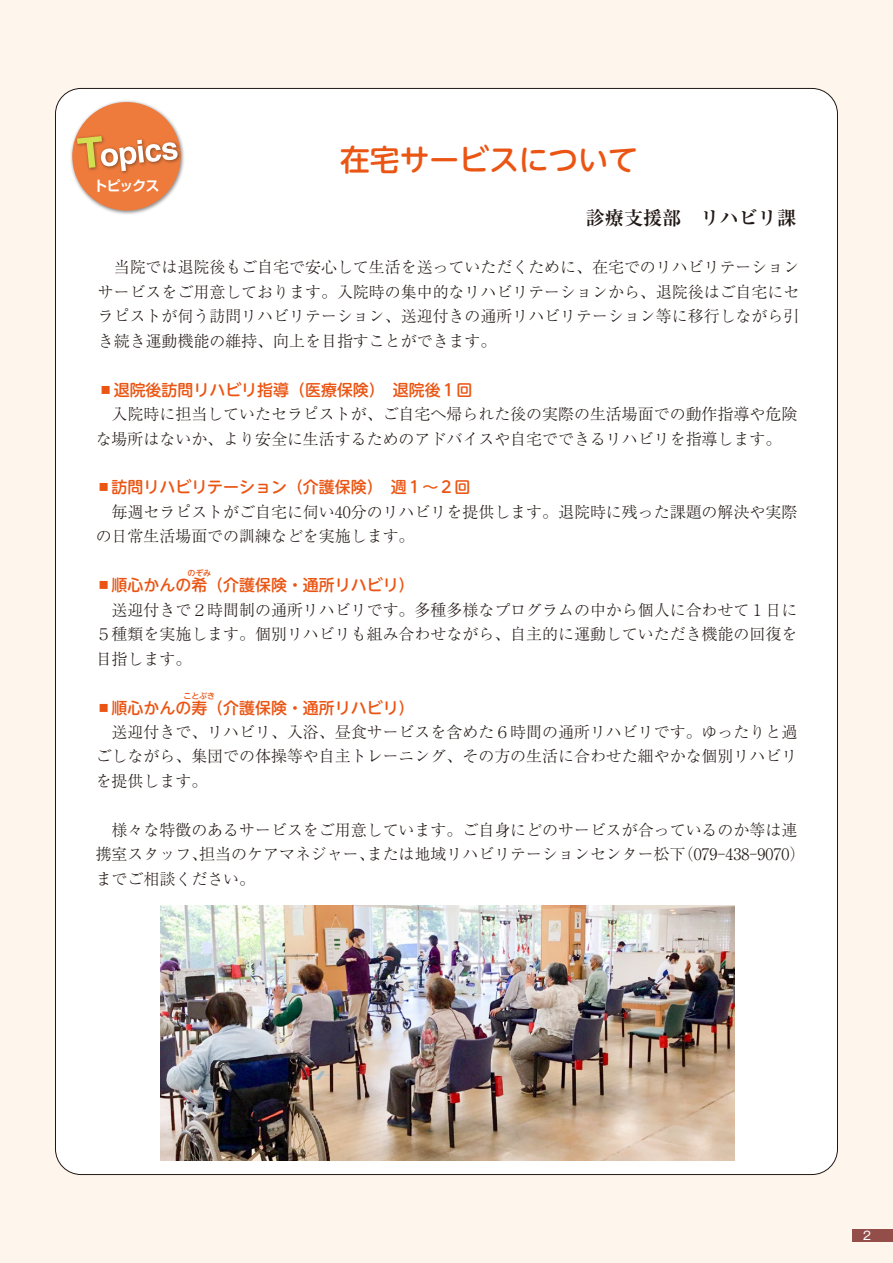
<style>
.page{position:relative;width:893px;height:1263px;background:#fef6ed}
.page>*{position:absolute;margin:0;border:0;box-sizing:border-box;transform-origin:0 0}
.t1{font:500 29.7px "UD Shin M Go Pr 6";color:#ea5514}
.t2{font:700 19.2px "Ryumin Pr 6";color:#221815}
.t3{font:300 15.9px/24.5px "Ryumin Pr 6";color:#221815;text-align:justify}
.t4{font:500 15.9px "UD Shin M Go Pr 6";color:#ea5514}
.t5{font:700 13.8px "Shin Go Pr 6 De";letter-spacing:-.04em;color:#fff}
.t6{font:11.7px "Gothic MB101 Pr 6";color:#fff}
.t7{font:500 7.95px "UD Shin M Go Pr 6";color:#ea5514}
</style>
<div class="page">
<div style="left:55px;top:88px;width:782px;height:1086px;background:#fff;border-radius:26px"></div>
<div style="left:853px;top:1229px;width:40px;height:13px;background:#944e4a"></div>
<div style="left:70px;top:99px;width:115px;height:116px;background:#221815;opacity:.5"></div>
<div style="left:72px;top:102px;width:109px;height:108px;background:#ee7b3c;border-radius:50%"></div>
<div style="left:75px;top:134px;width:107px;height:42px;background:#221815;opacity:.5"></div>
<svg style="left:77px;top:136px;width:101px;height:35px"></svg>
<img style="left:161px;top:906px;width:574px;height:255px">
<p class="t5" style="left:93px;top:174px;width:68px">トピックス</p>
<h1 class="t1" style="left:340px;top:134px;width:299px">在宅サービスについて</h1>
<p class="t2" style="left:586px;top:203px;width:212px">診療支援部　リハビリ課</p>
<p class="t3" style="left:98px;top:254px;width:703px">　当院では退院後もご自宅で安心して生活を送っていただくために、在宅でのリハビリテーションサービスをご用意しております。入院時の集中的なリハビリテーションから、退院後はご自宅にセラピストが伺う訪問リハビリテーション、送迎付きの通所リハビリテーション等に移行しながら引き続き運動機能の維持、向上を目指すことができます。</p>
<p class="t4" style="left:98px;top:376px;width:376px">▪退院後訪問リハビリ指導（医療保険）　退院後１回</p>
<p class="t3" style="left:96px;top:401px;width:703px">　入院時に担当していたセラピストが、ご自宅へ帰られた後の実際の生活場面での動作指導や危険な場所はないか、より安全に生活するためのアドバイスや自宅でできるリハビリを指導します。</p>
<p class="t4" style="left:96px;top:474px;width:376px">▪訪問リハビリテーション（介護保険）　週１～２回</p>
<p class="t3" style="left:96px;top:499px;width:703px">　毎週セラピストがご自宅に伺い40分のリハビリを提供します。退院時に残った課題の解決や実際の日常生活場面での訓練などを実施します。</p>
<p class="t4" style="left:96px;top:572px;width:320px">▪順心かんの希（介護保険・通所リハビリ）</p>
<p class="t7" style="left:187px;top:567px;width:25px">のぞみ</p>
<p class="t3" style="left:96px;top:597px;width:703px">　送迎付きで２時間制の通所リハビリです。多種多様なプログラムの中から個人に合わせて１日に５種類を実施します。個別リハビリも組み合わせながら、自主的に運動していただき機能の回復を目指します。</p>
<p class="t4" style="left:96px;top:694px;width:320px">▪順心かんの寿（介護保険・通所リハビリ）</p>
<p class="t7" style="left:183px;top:689px;width:33px">ことぶき</p>
<p class="t3" style="left:96px;top:719px;width:703px">　送迎付きで、リハビリ、入浴、昼食サービスを含めた６時間の通所リハビリです。ゆったりと過ごしながら、集団での体操等や自主トレーニング、その方の生活に合わせた細やかな個別リハビリを提供します。</p>
<p class="t3" style="left:96px;top:817px;width:711px;text-align:left">　様々な特徴のあるサービスをご用意しています。ご自身にどのサービスが合っているのか等は連携室スタッフ、担当のケアマネジャー、または地域リハビリテーションセンター松下（079-438-9070）までご相談ください。</p>
<p class="t6" style="left:861px;top:1225px;width:13px">２</p>
</div>
